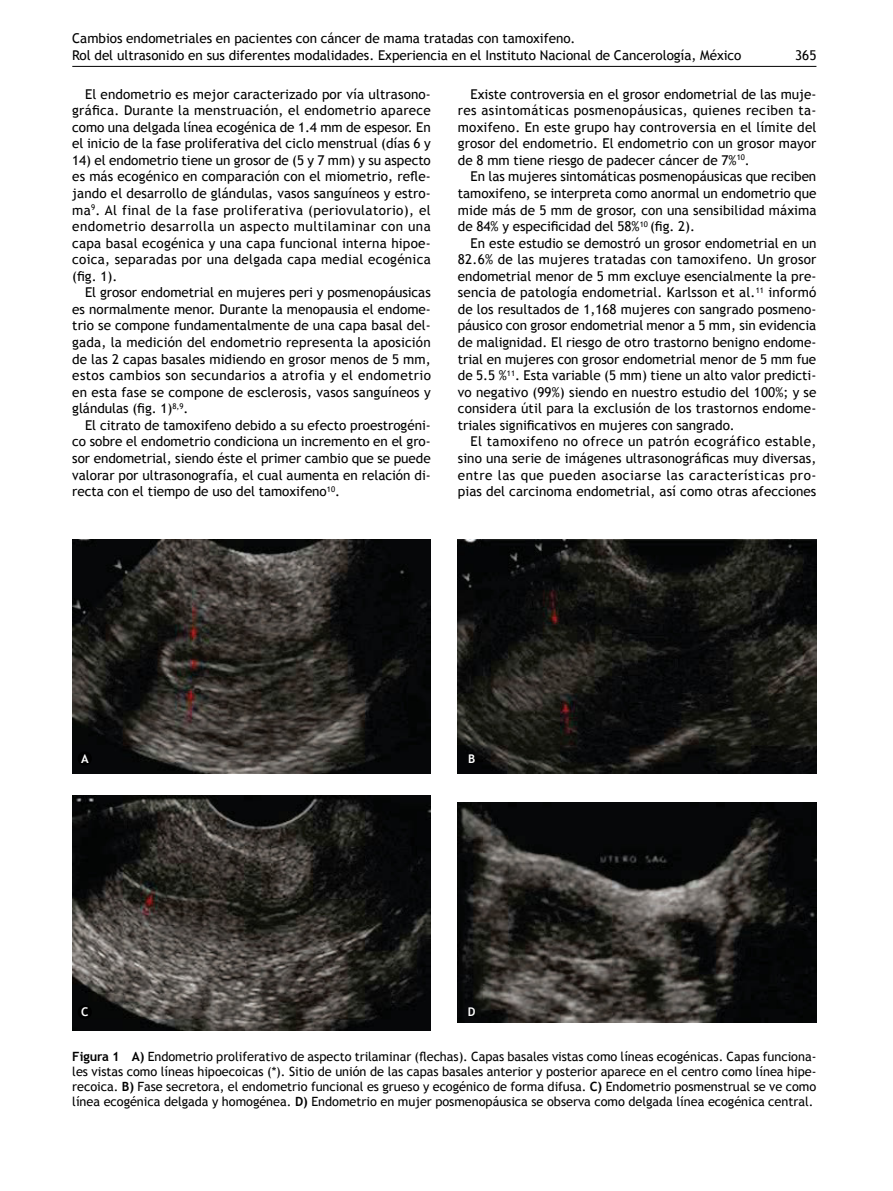
<style>
.page{position:relative;width:893px;height:1191px;background:#fff}
.page>*{position:absolute;margin:0;border:0;box-sizing:border-box;transform-origin:0 0}
.t1{font:13.5px/16.5px "Trebuchet MS";letter-spacing:-.005em;color:#000;text-align:justify}
.t2{font:12.75px/15px "Trebuchet MS";letter-spacing:-.005em;color:#000;text-align:justify}
.t3{font:700 12px "Trebuchet MS";color:#fff}
.s1{font-weight:700}
</style>
<div class="page">
<hr style="left:72px;top:66px;width:744px;height:1px;background:#000">
<img style="left:72px;top:795px;width:359px;height:235px">
<img style="left:72px;top:539px;width:359px;height:234px">
<img style="left:458px;top:802px;width:358px;height:220px">
<img style="left:458px;top:539px;width:358px;height:234px">
<div style="left:78px;top:751px;width:14px;height:14px;background:#000;border-radius:50%"></div>
<div style="left:78px;top:1005px;width:14px;height:14px;background:#000;border-radius:50%"></div>
<p class="t1" style="left:72px;top:31px;width:671px">Cambios endometriales en pacientes con cáncer de mama tratadas con tamoxifeno.<br>Rol del ultrasonido en sus diferentes modalidades. Experiencia en el Instituto Nacional de Cancerología, México</p>
<p class="t1" style="left:795px;top:47px;width:23px">365</p>
<p class="t1" style="left:72px;top:86px;width:360px;text-indent:13px">El endometrio es mejor caracterizado por vía ultrasono&shy;gráica. Durante la menstruación, el endometrio aparece como una delgada línea ecogénica de 1.4 mm de espesor. En el inicio de la fase proliferativa del ciclo menstrual (días 6 y</p>
<p class="t1" style="left:72px;top:153px;width:360px">14) el endometrio tiene un grosor de (5 y 7 mm) y su aspecto es más ecogénico en comparación con el miometrio, rele&shy;jando el desarrollo de glándulas, vasos sanguíneos y estro&shy;ma<sup>9</sup>. Al final de la fase proliferativa (periovulatorio), el endometrio desarrolla un aspecto multilaminar con una capa basal ecogénica y una capa funcional interna hipoe&shy;coica, separadas por una delgada capa medial ecogénica (ig. 1).</p>
<p class="t1" style="left:72px;top:285px;width:360px;text-indent:13px">El grosor endometrial en mujeres peri y posmenopáusicas es normalmente menor. Durante la menopausia el endome&shy;trio se compone fundamentalmente de una capa basal del&shy;gada, la medición del endometrio representa la aposición de las 2 capas basales midiendo en grosor menos de 5 mm, estos cambios son secundarios a atrofia y el endometrio en esta fase se compone de esclerosis, vasos sanguíneos y glándulas (ig. 1)<sup>8,9</sup>.</p>
<p class="t1" style="left:72px;top:418px;width:360px;text-indent:13px">El citrato de tamoxifeno debido a su efecto proestrogéni&shy;co sobre el endometrio condiciona un incremento en el gro&shy;sor endometrial, siendo éste el primer cambio que se puede valorar por ultrasonografía, el cual aumenta en relación di&shy;recta con el tiempo de uso del tamoxifeno<sup>10</sup>.</p>
<p class="t1" style="left:458px;top:86px;width:360px;text-indent:13px">Existe controversia en el grosor endometrial de las muje&shy;res asintomáticas posmenopáusicas, quienes reciben ta&shy;moxifeno. En este grupo hay controversia en el límite del grosor del endometrio. El endometrio con un grosor mayor de 8 mm tiene riesgo de padecer cáncer de 7%<sup>10</sup>.</p>
<p class="t1" style="left:458px;top:169px;width:360px;text-indent:13px">En las mujeres sintomáticas posmenopáusicas que reciben tamoxifeno, se interpreta como anormal un endometrio que mide más de 5 mm de grosor, con una sensibilidad máxima de 84% y especiicidad del 58%<sup>10</sup> (ig. 2).</p>
<p class="t1" style="left:458px;top:235px;width:360px;text-indent:13px">En este estudio se demostró un grosor endometrial en un 82.6% de las mujeres tratadas con tamoxifeno. Un grosor endometrial menor de 5 mm excluye esencialmente la pre&shy;sencia de patología endometrial. Karlsson et al.<sup>11</sup> informó de los resultados de 1,168 mujeres con sangrado posmeno&shy;páusico con grosor endometrial menor a 5 mm, sin evidencia de malignidad. El riesgo de otro trastorno benigno endome&shy;trial en mujeres con grosor endometrial menor de 5 mm fue de 5.5 %<sup>11</sup>. Esta variable (5 mm) tiene un alto valor predicti&shy;vo negativo (99%) siendo en nuestro estudio del 100%; y se considera útil para la exclusión de los trastornos endome&shy;triales signiicativos en mujeres con sangrado.</p>
<p class="t1" style="left:458px;top:434px;width:360px;text-indent:13px">El tamoxifeno no ofrece un patrón ecográfico estable, sino una serie de imágenes ultrasonográicas muy diversas, entre las que pueden asociarse las características pro&shy;pias del carcinoma endometrial, así como otras afecciones</p>
<p class="t3" style="left:81px;top:754px;width:9px">A</p>
<p class="t3" style="left:81px;top:1007px;width:9px">C</p>
<p class="t3" style="left:468px;top:754px;width:9px">B</p>
<p class="t3" style="left:468px;top:1007px;width:9px">D</p>
<p class="t2" style="left:72px;top:1049px;width:746px"><span class="s1">Figura 1 A)</span> Endometrio proliferativo de aspecto trilaminar (lechas). Capas basales vistas como líneas ecogénicas. Capas funciona&shy;les vistas como líneas hipoecoicas (*). Sitio de unión de las capas basales anterior y posterior aparece en el centro como línea hipe&shy;recoica. <span class="s1">B)</span> Fase secretora, el endometrio funcional es grueso y ecogénico de forma difusa. <span class="s1">C)</span> Endometrio posmenstrual se ve como línea ecogénica delgada y homogénea. <span class="s1">D)</span> Endometrio en mujer posmenopáusica se observa como delgada línea ecogénica central.</p>
</div>
